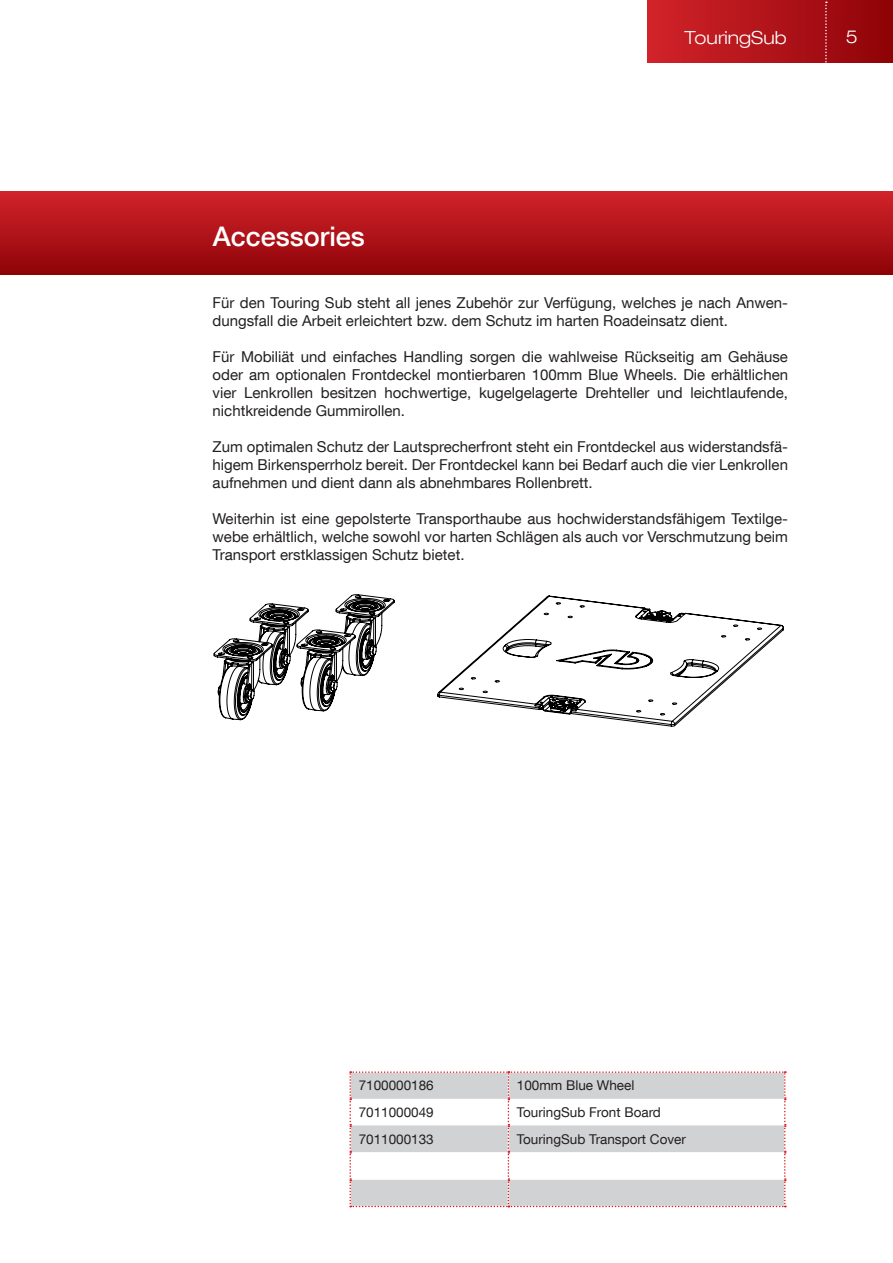
<style>
.page{position:relative;width:893px;height:1263px;background:#fff}
.page>*{position:absolute;margin:0;border:0;box-sizing:border-box;transform-origin:0 0}
.t1{font:500 27px "Helvetica Neue LT Com";color:#fff}
.t2{font:300 expanded 18px "Helvetica Neue LT Com";color:#fff}
.t3{font:15px/18px "Helvetica Neue LT Com";color:#231f20;text-align:justify}
.t4{font:13.5px "Helvetica Neue LT Com";color:#231f20}
.t5{font:5.25px "Century Gothic";color:#000001}
</style>
<div class="page">
<div style="left:0;top:191px;width:893px;height:83px;background:linear-gradient(to bottom,#d2242a,#8f0308)"></div>
<div style="left:648px;top:0;width:245px;height:62px;background:linear-gradient(to right,#d2242a,#8e0307)"></div>
<svg style="left:825px;top:2px;width:2px;height:61px"></svg>
<svg style="left:349px;top:1071px;width:437px;height:136px"></svg>
<hr style="left:319px;top:826px;width:90px;height:1px;background:#b6b8b9">
<hr style="left:319px;top:790px;width:90px;height:1px;background:#b6b8b9">
<hr style="left:319px;top:771px;width:90px;height:1px;background:#b6b8b9">
<hr style="left:513px;top:588px;width:1px;height:140px;background:#b6b8b9">
<hr style="left:319px;top:808px;width:90px;height:1px;background:#b6b8b9">
<hr style="left:319px;top:803px;width:90px;height:1px;background:#b6b8b9">
<hr style="left:319px;top:799px;width:90px;height:1px;background:#b6b8b9">
<hr style="left:319px;top:794px;width:90px;height:1px;background:#b6b8b9">
<hr style="left:319px;top:821px;width:58px;height:1px;background:#b6b8b9">
<hr style="left:319px;top:817px;width:58px;height:1px;background:#b6b8b9">
<hr style="left:319px;top:812px;width:58px;height:1px;background:#b6b8b9">
<hr style="left:377px;top:812px;width:32px;height:1px;background:#b6b8b9">
<hr style="left:214px;top:588px;width:195px;height:1px;background:#b6b8b9">
<hr style="left:214px;top:588px;width:1px;height:140px;background:#b6b8b9">
<hr style="left:214px;top:830px;width:195px;height:1px;background:#b6b8b9">
<hr style="left:214px;top:825px;width:105px;height:1px;background:#b6b8b9">
<hr style="left:518px;top:588px;width:1px;height:140px;background:#b6b8b9">
<svg style="left:214px;top:588px;width:180px;height:132px"></svg>
<hr style="left:524px;top:918px;width:269px;height:1px;background:#b6b8b9">
<hr style="left:524px;top:846px;width:269px;height:1px;background:#b6b8b9">
<hr style="left:524px;top:810px;width:269px;height:1px;background:#b6b8b9">
<hr style="left:524px;top:882px;width:210px;height:1px;background:#b6b8b9">
<hr style="left:524px;top:873px;width:210px;height:1px;background:#b6b8b9">
<hr style="left:524px;top:864px;width:210px;height:1px;background:#b6b8b9">
<hr style="left:524px;top:855px;width:210px;height:1px;background:#b6b8b9">
<hr style="left:524px;top:909px;width:116px;height:1px;background:#b6b8b9">
<hr style="left:524px;top:900px;width:116px;height:1px;background:#b6b8b9">
<hr style="left:524px;top:891px;width:116px;height:1px;background:#b6b8b9">
<hr style="left:640px;top:891px;width:153px;height:1px;background:#b6b8b9">
<hr style="left:734px;top:824px;width:59px;height:1px;background:#b6b8b9">
<hr style="left:433px;top:583px;width:360px;height:1px;background:#b6b8b9">
<hr style="left:433px;top:583px;width:1px;height:162px;background:#b6b8b9">
<hr style="left:433px;top:927px;width:360px;height:1px;background:#b6b8b9">
<hr style="left:433px;top:917px;width:91px;height:1px;background:#b6b8b9">
<hr style="left:892px;top:583px;width:1px;height:162px;background:#b6b8b9">
<svg style="left:437px;top:595px;width:347px;height:132px"></svg>
<p class="t2" style="left:685px;top:26px;width:104px">TouringSub</p>
<p class="t2" style="left:846px;top:26px;width:14px">5</p>
<h1 class="t1" style="left:213px;top:220px;width:154px">Accessories</h1>
<p class="t3" style="left:213px;top:294px;width:577px">Für den Touring Sub steht all jenes Zubehör zur Verfügung, welches je nach Anwen&shy;dungsfall die Arbeit erleichtert bzw. dem Schutz im harten Roadeinsatz dient.</p>
<p class="t3" style="left:213px;top:348px;width:577px">Für Mobiliät und einfaches Handling sorgen die wahlweise Rückseitig am Gehäuse oder am optionalen Frontdeckel montierbaren 100mm Blue Wheels. Die erhältlichen vier Lenkrollen besitzen hochwertige, kugelgelagerte Drehteller und leichtlaufende, nichtkreidende Gummirollen.</p>
<p class="t3" style="left:213px;top:438px;width:577px">Zum optimalen Schutz der Lautsprecherfront steht ein Frontdeckel aus widerstandsfä&shy;higem Birkensperrholz bereit. Der Frontdeckel kann bei Bedarf auch die vier Lenkrollen aufnehmen und dient dann als abnehmbares Rollenbrett.</p>
<p class="t3" style="left:213px;top:510px;width:577px">Weiterhin ist eine gepolsterte Transporthaube aus hochwiderstandsfähigem Textilge&shy;webe erhältlich, welche sowohl vor harten Schlägen als auch vor Verschmutzung beim Transport erstklassigen Schutz bietet.</p>
<p class="t5" style="left:316px;top:551px;width:5px">A</p>
<p class="t4" style="left:359px;top:1077px;width:77px">7100000186</p>
<p class="t4" style="left:517px;top:1077px;width:119px">100mm Blue Wheel</p>
<p class="t4" style="left:359px;top:1104px;width:77px">7011000049</p>
<p class="t4" style="left:517px;top:1104px;width:146px">TouringSub Front Board</p>
<p class="t4" style="left:359px;top:1130px;width:77px">7011000133</p>
<p class="t4" style="left:517px;top:1130px;width:171px">TouringSub Transport Cover</p>
</div>
